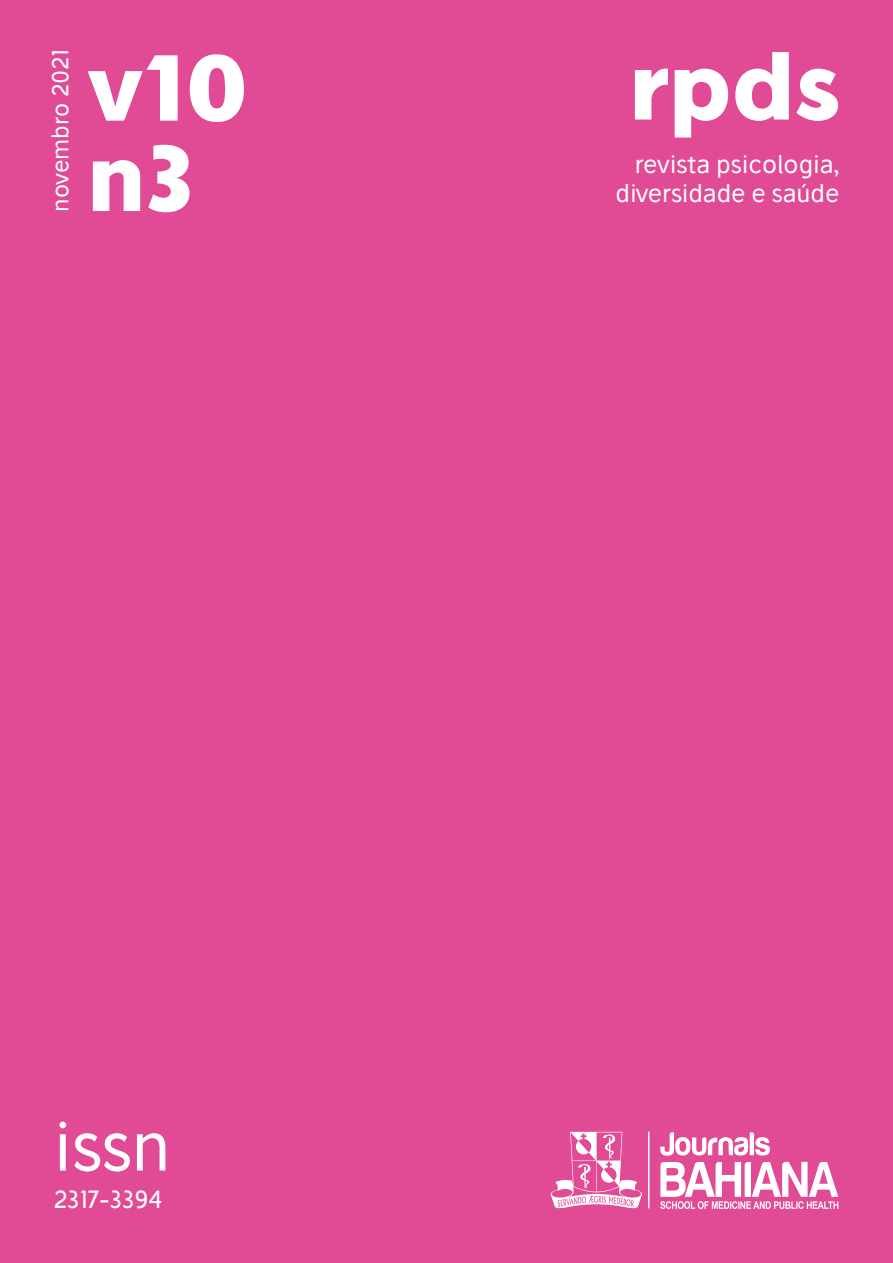
<style>
.page{position:relative;width:893px;height:1263px;background:#e14a94}
.page>*{position:absolute;margin:0;border:0;box-sizing:border-box;transform-origin:0 0}
.t1{font:700 90px "Stilu";color:#fff}
.t2{font:66px "Stilu";color:#fff}
.t3{font:24px/28.8px "Stilu";color:#fff;text-align:right}
.t4{font:22.5px "Stilu";color:#fff}
</style>
<div class="page">
<svg style="left:660px;top:1132px;width:110px;height:24px"></svg>
<hr style="left:648px;top:1132px;width:1px;height:76px;background:#fff">
<svg style="left:660px;top:1162px;width:178px;height:47px"></svg>
<svg style="left:550px;top:1132px;width:92px;height:77px"></svg>
<p class="t4" style="left:46px;top:212px;width:164px;rotate:-90deg">novembro 2021</p>
<h1 class="t1" style="left:87px;top:27px;width:163px">v10</h1>
<h1 class="t1" style="left:87px;top:118px;width:108px">n3</h1>
<h2 class="t2" style="left:53px;top:1104px;width:119px">issn</h2>
<p class="t3" style="left:53px;top:1184px;width:110px">2317-3394</p>
<h1 class="t1" style="left:629px;top:26px;width:211px">rpds</h1>
<p class="t3" style="left:616px;top:150px;width:225px">revista psicologia, diversidade e saúde</p>
</div>
